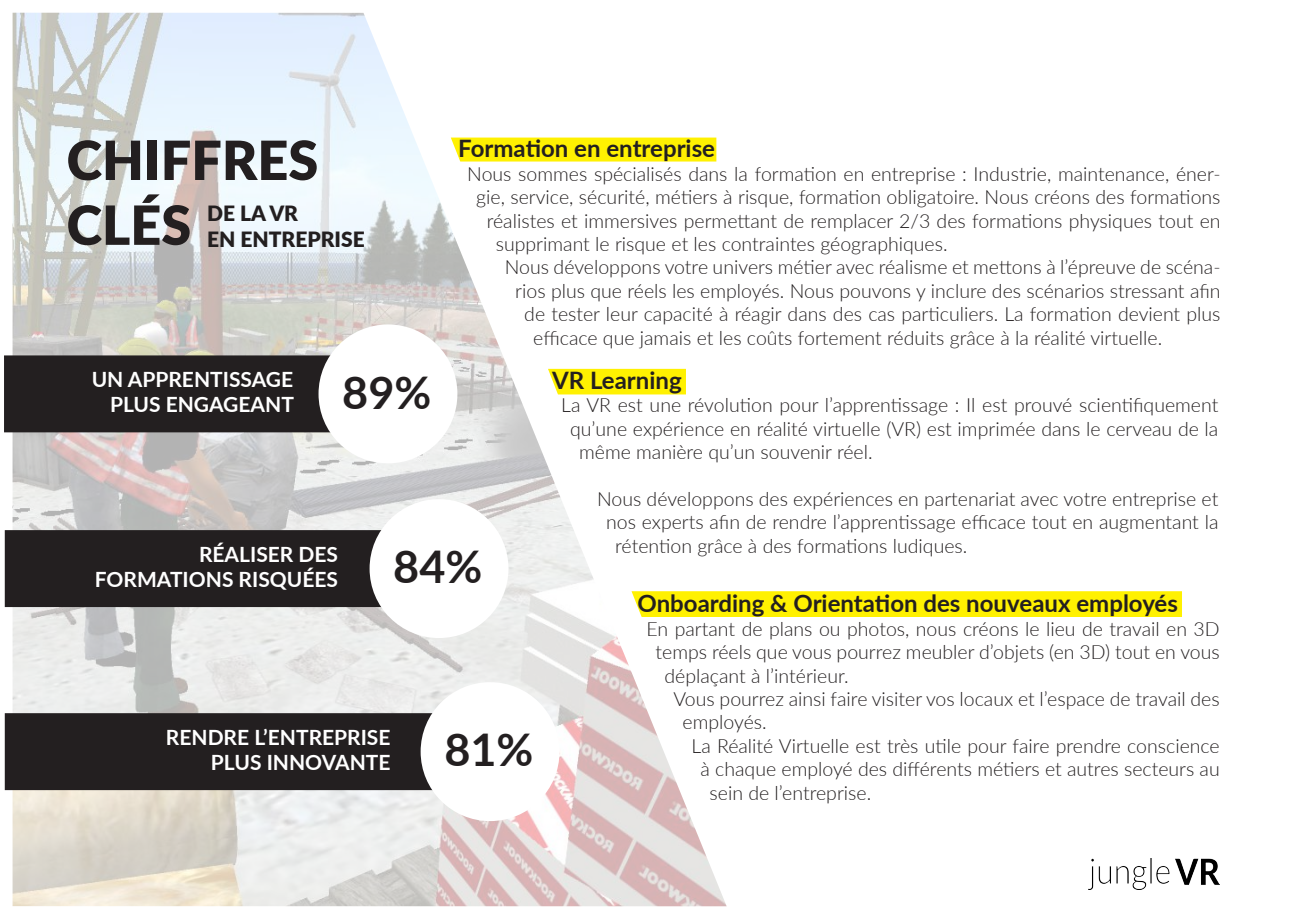
<style>
.page{position:relative;width:1289px;height:919px;background:#fff}
.page>*{position:absolute;margin:0;border:0;box-sizing:border-box;transform-origin:0 0}
.t1{font:900 54px/64.8px "Lato";color:#231f20}
.t2{font:700 24px "Lato";color:#231f20}
.t3{font:700 21px/25.2px "Lato";color:#fff}
.t4{font:900 21px/25.2px "Lato";color:#231f20}
.t5{font:300 19.5px "Lato";color:#231f20}
</style>
<div class="page">
<img style="left:13px;top:13px;width:713px;height:893px">
<div style="left:451px;top:137px;width:265px;height:24px;background:#fff101"></div>
<div style="left:548px;top:369px;width:138px;height:25px;background:#fff101"></div>
<div style="left:631px;top:591px;width:550px;height:26px;background:#fff101"></div>
<div style="left:5px;top:356px;width:328px;height:75px;background:#231f20"></div>
<div style="left:4px;top:355px;width:330px;height:77px;border:2px solid #231f20"></div>
<div style="left:6px;top:531px;width:384px;height:75px;background:#231f20"></div>
<div style="left:5px;top:530px;width:385px;height:77px;border:2px solid #231f20"></div>
<div style="left:6px;top:713px;width:451px;height:76px;background:#231f20"></div>
<div style="left:5px;top:713px;width:453px;height:77px;border:2px solid #231f20"></div>
<div style="left:318px;top:324px;width:139px;height:139px;background:#fff;border-radius:50%"></div>
<div style="left:369px;top:499px;width:139px;height:139px;background:#fff;border-radius:50%"></div>
<div style="left:420px;top:682px;width:139px;height:139px;background:#fff;border-radius:50%"></div>
<img style="left:1088px;top:858px;width:131px;height:31px">
<p class="t2" style="left:458px;top:131px;width:258px">Formation en entreprise</p>
<p class="t5" style="left:467px;top:160px;width:755px">Nous sommes spécialisés dans la formation en entreprise : Industrie, maintenance, éner-</p>
<p class="t5" style="left:476px;top:183px;width:745px">gie, service, sécurité, métiers à risque, formation obligatoire. Nous créons des formations</p>
<p class="t5" style="left:487px;top:207px;width:735px">réalistes et immersives permettant de remplacer 2/3 des formations physiques tout en</p>
<p class="t5" style="left:496px;top:230px;width:453px">supprimant le risque et les contraintes géographiques.</p>
<p class="t5" style="left:505px;top:254px;width:717px">Nous développons votre univers métier avec réalisme et mettons à l’épreuve de scéna-</p>
<p class="t5" style="left:515px;top:277px;width:706px">rios plus que réels les employés. Nous pouvons y inclure des scénarios stressant afin</p>
<p class="t5" style="left:524px;top:300px;width:697px">de tester leur capacité à réagir dans des cas particuliers. La formation devient plus</p>
<p class="t5" style="left:533px;top:324px;width:630px">efficace que jamais et les coûts fortement réduits grâce à la réalité virtuelle.</p>
<p class="t2" style="left:552px;top:362px;width:131px">VR Learning</p>
<p class="t5" style="left:561px;top:391px;width:658px">La VR est une révolution pour l’apprentissage : Il est prouvé scientifiquement</p>
<p class="t5" style="left:570px;top:415px;width:649px">qu’une expérience en réalité virtuelle (VR) est imprimée dans le cerveau de la</p>
<p class="t5" style="left:579px;top:438px;width:295px">même manière qu’un souvenir réel.</p>
<p class="t5" style="left:597px;top:485px;width:622px">Nous développons des expériences en partenariat avec votre entreprise et</p>
<p class="t5" style="left:606px;top:508px;width:613px">nos experts afin de rendre l’apprentissage efficace tout en augmentant la</p>
<p class="t5" style="left:615px;top:532px;width:354px">rétention grâce à des formations ludiques.</p>
<p class="t2" style="left:637px;top:586px;width:542px">Onboarding &amp; Orientation des nouveaux employés</p>
<p class="t5" style="left:646px;top:615px;width:574px">En partant de plans ou photos, nous créons le lieu de travail en 3D</p>
<p class="t5" style="left:655px;top:638px;width:565px">temps réels que vous pourrez meubler d’objets (en 3D) tout en vous</p>
<p class="t5" style="left:664px;top:662px;width:186px">déplaçant à l’intérieur.</p>
<p class="t5" style="left:673px;top:685px;width:547px">Vous pourrez ainsi faire visiter vos locaux et l’espace de travail des</p>
<p class="t5" style="left:682px;top:708px;width:86px">employés.</p>
<p class="t5" style="left:691px;top:732px;width:529px">La Réalité Virtuelle est très utile pour faire prendre conscience</p>
<p class="t5" style="left:700px;top:755px;width:520px">à chaque employé des différents métiers et autres secteurs au</p>
<p class="t5" style="left:709px;top:779px;width:163px">sein de l’entreprise.</p>
<h1 class="t1" style="left:67px;top:125px;width:253px">CHIFFRES<br>CLÉS</h1>
<p class="t4" style="left:207px;top:200px;width:159px">DE LA VR<br>EN ENTREPRISE</p>
<p class="t3" style="left:110px;top:366px;width:323px;text-indent:-18px">UN APPRENTISSAGE<br>PLUS ENGAGEANT <sup>89%</sup></p>
<p class="t3" style="left:95px;top:540px;width:389px;text-indent:104px">RÉALISER DES<br>FORMATIONS RISQUÉES <sup>84%</sup></p>
<p class="t3" style="left:211px;top:723px;width:324px;text-indent:-45px">RENDRE L’ENTREPRISE<br>PLUS INNOVANTE <sup>81%</sup></p>
</div>
